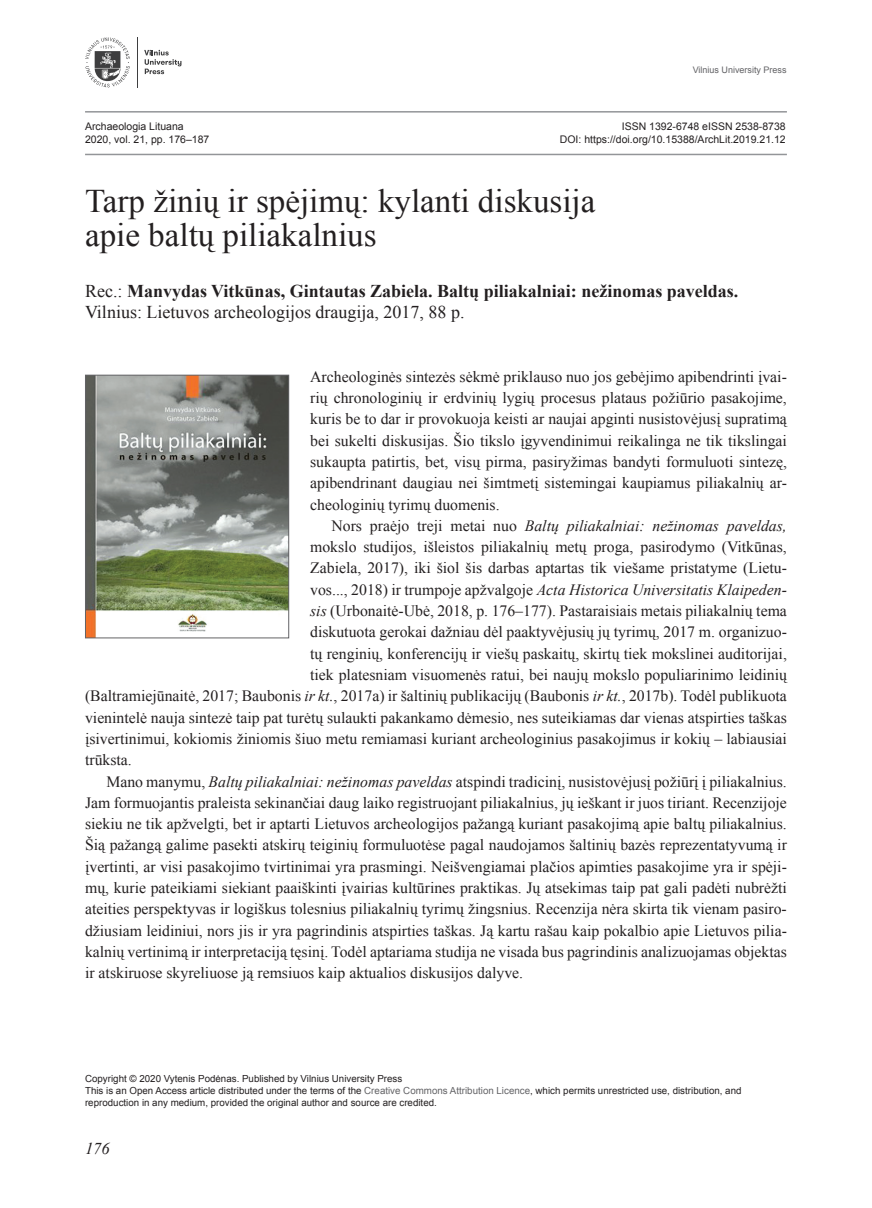
<style>
.page{position:relative;width:872px;height:1208px;background:#fff}
.page>*{position:absolute;margin:0;border:0;box-sizing:border-box;transform-origin:0 0}
.t1{font:33px/34.5px "Times New Roman";color:#231f20}
.t2{font:700 18px/21px "Times New Roman";color:#231f20}
.t3{font:italic 16.5px "Times New Roman";color:#231f20}
.t4{font:15.75px/21.3px "Times New Roman";color:#231f20;text-align:justify}
.t5{font:italic 15.75px "Times New Roman";color:#231f20}
.t6{font:10.5px "Arial";color:#231f20}
.t7{font:9.75px/12px "Arial";color:#231f20}
.t8{font:9px "Arial";color:#636366}
.s1{font-weight:400}
.s2{font-style:normal}
.s3{font-style:italic}
.s4{color:#636366}
</style>
<div class="page">
<hr style="left:85px;top:111px;width:702px;height:2px;background:#939598">
<hr style="left:85px;top:154px;width:702px;height:1px;background:#939598">
<hr style="left:137px;top:37px;width:1px;height:50px;background:#3e3e3f">
<svg style="left:85px;top:37px;width:45px;height:50px"></svg>
<svg style="left:144px;top:50px;width:37px;height:24px"></svg>
<img style="left:87px;top:377px;width:200px;height:259px">
<div style="left:85px;top:375px;width:204px;height:263px;border:1px solid #636366"></div>
<p class="t8" style="left:692px;top:64px;width:95px">Vilnius University Press</p>
<p class="t6" style="left:85px;top:119px;width:100px">Archaeologia Lituana</p>
<p class="t6" style="left:622px;top:119px;width:166px">ISSN 1392-6748 eISSN 2538-8738</p>
<p class="t6" style="left:85px;top:132px;width:126px">2020, vol. 21, pp. 176–187</p>
<p class="t6" style="left:560px;top:132px;width:227px">DOI: https://doi.org/10.15388/ArchLit.2019.21.12</p>
<h1 class="t1" style="left:85px;top:183px;width:512px">Tarp žinių ir spėjimų: kylanti diskusija apie baltų piliakalnius</h1>
<p class="t2" style="left:85px;top:280px;width:655px"><span class="s1">Rec.:</span> Manvydas Vitkūnas, Gintautas Zabiela. Baltų piliakalniai: nežinomas paveldas.<br><span class="s1">Vilnius: Lietuvos archeologijos draugija, 2017, 88 p.</span></p>
<p class="t4" style="left:310px;top:365px;width:478px">Archeologinės sintezės sėkmė priklauso nuo jos gebėjimo apibendrinti įvai&shy;rių chronologinių ir erdvinių lygių procesus plataus požiūrio pasakojime, kuris be to dar ir provokuoja keisti ar naujai apginti nusistovėjusį supratimą bei sukelti diskusijas. Šio tikslo įgyvendinimui reikalinga ne tik tikslingai sukaupta patirtis, bet, visų pirma, pasiryžimas bandyti formuluoti sintezę, apibendrinant daugiau nei šimtmetį sistemingai kaupiamus piliakalnių ar&shy;cheologinių tyrimų duomenis.</p>
<p class="t5" style="left:331px;top:515px;width:457px"><span class="s2">Nors praėjo treji metai nuo</span> Baltų piliakalniai: nežinomas paveldas,</p>
<p class="t4" style="left:310px;top:536px;width:478px">mokslo studijos, išleistos piliakalnių metų proga, pasirodymo (Vitkūnas,</p>
<p class="t4" style="left:310px;top:557px;width:478px">Zabiela, 2017), iki šiol šis darbas aptartas tik viešame pristatyme (Lietu-</p>
<p class="t5" style="left:310px;top:578px;width:478px"><span class="s2">vos..., 2018) ir trumpoje apžvalgoje</span> Acta Historica Universitatis Klaipeden-</p>
<p class="t4" style="left:310px;top:600px;width:478px"><span class="s3">sis</span> (Urbonaitė-Ubė, 2018, p. 176–177). Pastaraisiais metais piliakalnių tema</p>
<p class="t4" style="left:310px;top:621px;width:478px">diskutuota gerokai dažniau dėl paaktyvėjusių jų tyrimų, 2017 m. organizuo-</p>
<p class="t4" style="left:310px;top:642px;width:478px">tų renginių, konferencijų ir viešų paskaitų, skirtų tiek mokslinei auditorijai,</p>
<p class="t4" style="left:310px;top:664px;width:478px">tiek platesniam visuomenės ratui, bei naujų mokslo populiarinimo leidinių</p>
<p class="t4" style="left:85px;top:685px;width:703px">(Baltramiejūnaitė, 2017; Baubonis <span class="s3">ir kt.</span>, 2017a) ir šaltinių publikacijų (Baubonis <span class="s3">ir kt.</span>, 2017b). Todėl publikuota</p>
<p class="t4" style="left:85px;top:706px;width:703px">vienintelė nauja sintezė taip pat turėtų sulaukti pakankamo dėmesio, nes suteikiamas dar vienas atspirties taškas</p>
<p class="t4" style="left:85px;top:727px;width:703px">įsivertinimui, kokiomis žiniomis šiuo metu remiamasi kuriant archeologinius pasakojimus ir kokių – labiausiai</p>
<p class="t4" style="left:85px;top:749px;width:48px">trūksta.</p>
<p class="t4" style="left:106px;top:770px;width:682px">Mano manymu, <span class="s3">Baltų piliakalniai: nežinomas paveldas</span> atspindi tradicinį, nusistovėjusį požiūrį į piliakalnius.</p>
<p class="t4" style="left:85px;top:791px;width:703px">Jam formuojantis praleista sekinančiai daug laiko registruojant piliakalnius, jų ieškant ir juos tiriant. Recenzijoje</p>
<p class="t4" style="left:85px;top:813px;width:703px">siekiu ne tik apžvelgti, bet ir aptarti Lietuvos archeologijos pažangą kuriant pasakojimą apie baltų piliakalnius.</p>
<p class="t4" style="left:85px;top:834px;width:703px">Šią pažangą galime pasekti atskirų teiginių formuluotėse pagal naudojamos šaltinių bazės reprezentatyvumą ir</p>
<p class="t4" style="left:85px;top:855px;width:703px">įvertinti, ar visi pasakojimo tvirtinimai yra prasmingi. Neišvengiamai plačios apimties pasakojime yra ir spėji-</p>
<p class="t4" style="left:85px;top:877px;width:703px">mų, kurie pateikiami siekiant paaiškinti įvairias kultūrines praktikas. Jų atsekimas taip pat gali padėti nubrėžti</p>
<p class="t4" style="left:85px;top:898px;width:703px">ateities perspektyvas ir logiškus tolesnius piliakalnių tyrimų žingsnius. Recenzija nėra skirta tik vienam pasiro-</p>
<p class="t4" style="left:85px;top:919px;width:703px">džiusiam leidiniui, nors jis ir yra pagrindinis atspirties taškas. Ją kartu rašau kaip pokalbio apie Lietuvos pilia-</p>
<p class="t4" style="left:85px;top:940px;width:703px">kalnių vertinimą ir interpretaciją tęsinį. Todėl aptariama studija ne visada bus pagrindinis analizuojamas objektas</p>
<p class="t4" style="left:85px;top:962px;width:439px">ir atskiruose skyreliuose ją remsiuos kaip aktualios diskusijos dalyve.</p>
<p class="t7" style="left:85px;top:1072px;width:658px">Copyright © 2020 Vytenis Podėnas. Published by Vilnius University Press<br>This is an Open Access article distributed under the terms of the <span class="s4">Creative Commons Attribution Licence</span>, which permits unrestricted use, distribution, and reproduction in any medium, provided the original author and source are credited.</p>
<p class="t3" style="left:85px;top:1136px;width:26px">176</p>
</div>
